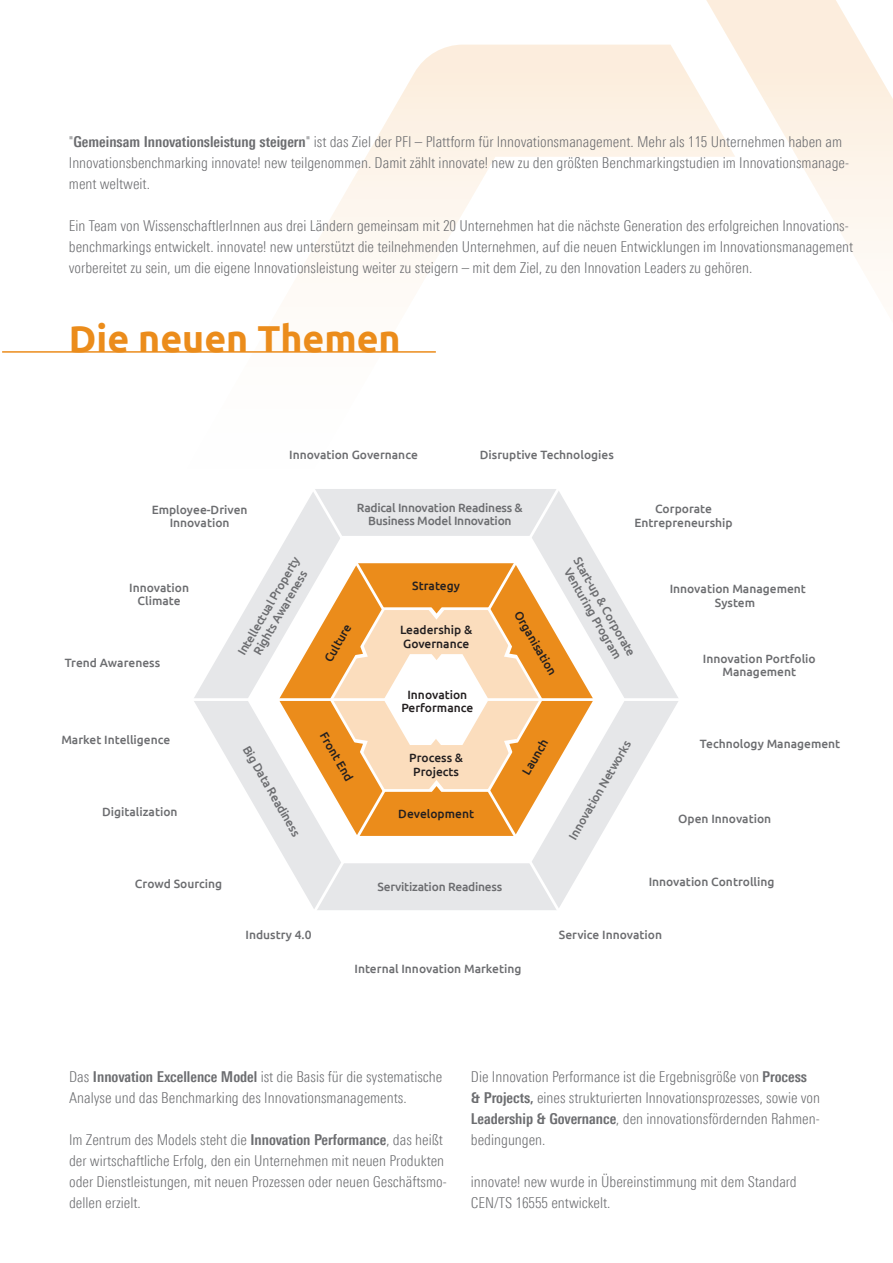
<style>
.page{position:relative;width:893px;height:1263px;background:#fff}
.page>*{position:absolute;margin:0;border:0;box-sizing:border-box;transform-origin:0 0}
.t1{font:700 37.5px "Ubuntu";color:#eb8c1b}
.t2{font:300 15px/21px "Linotype Univers 320 Cn";color:#6c6d70}
.t3{font:500 12px/13.5px "Ubuntu";color:#6c6d70;text-align:center}
.t4{font:500 12px/13.5px "Ubuntu";color:#231f20;text-align:center}
.t5{font:500 12px/13.5px "Ubuntu";letter-spacing:-.02em;color:#6c6d70;text-align:center}
.s1{font-family:"Univers LT Std";font-stretch:condensed}
.s2{font-family:"Linotype Univers 620 Cn";font-weight:700}
</style>
<div class="page">
<svg style="left:459px;top:0;width:403px;height:45px"></svg>
<svg style="left:301px;top:45px;width:592px;height:226px"></svg>
<svg style="left:194px;top:506px;width:484px;height:387px"></svg>
<svg style="left:247px;top:536px;width:378px;height:327px;fill:#e6e7e9"></svg>
<svg style="left:279px;top:563px;width:315px;height:273px"></svg>
<svg style="left:566px;top:504px;width:6px;height:391px"></svg>
<svg style="left:305px;top:489px;width:261px;height:421px"></svg>
<hr style="left:179px;top:698px;width:519px;height:3px;background:#fff">
<svg style="left:328px;top:603px;width:216px;height:193px"></svg>
<hr style="left:2px;top:351px;width:434px;height:2px;background:#eb8c1b">
<p class="t2" style="left:69px;top:131px;width:782px"><span class="s1">"</span><span class="s2">Gemeinsam Innovationsleistung steigern</span><span class="s1">"</span> ist das Ziel der PFI – Plattform für Innovationsmanagement. Mehr als 115 Unternehmen haben am<br>Innovationsbenchmarking innovate! new teilgenommen. Damit zählt innovate! new zu den größten Benchmarkingstudien im Innovationsmanage&shy;ment weltweit.</p>
<p class="t2" style="left:69px;top:215px;width:786px">Ein Team von WissenschaftlerInnen aus drei Ländern gemeinsam mit 20 Unternehmen hat die nächste Generation des erfolgreichen Innovations&shy;benchmarkings entwickelt. innovate! new unterstützt die teilnehmenden Unternehmen, auf die neuen Entwicklungen im Innovationsmanagement vorbereitet zu sein, um die eigene Innovationsleistung weiter zu steigern – mit dem Ziel, zu den Innovation Leaders zu gehören.</p>
<h1 class="t1" style="left:69px;top:315px;width:333px">Die neuen Themen</h1>
<p class="t3" style="left:152px;top:502px;width:97px">Employee-Driven<br>Innovation</p>
<p class="t3" style="left:289px;top:448px;width:130px">Innovation Governance</p>
<p class="t3" style="left:480px;top:448px;width:136px">Disruptive Technologies</p>
<p class="t5" style="left:357px;top:500px;width:167px">Radical Innovation Readiness &amp;<br>Business Model Innovation</p>
<p class="t3" style="left:634px;top:502px;width:100px">Corporate<br>Entrepreneurship</p>
<p class="t3" style="left:129px;top:580px;width:61px">Innovation<br>Climate</p>
<p class="t3" style="left:65px;top:655px;width:97px">Trend Awareness</p>
<p class="t3" style="left:235px;top:650px;width:113px;rotate:-60deg">Intellectual Property<br>Rights Awareness</p>
<p class="t4" style="left:321px;top:657px;width:43px;rotate:-60deg">Culture</p>
<p class="t4" style="left:412px;top:579px;width:49px">Strategy</p>
<p class="t4" style="left:400px;top:623px;width:74px;text-align:left">Leadership &amp;<br>Governance</p>
<p class="t4" style="left:524px;top:608px;width:74px;rotate:60deg">Organisation</p>
<p class="t3" style="left:583px;top:555px;width:113px;rotate:60deg">Start-up &amp; Corporate<br>Venturing Program</p>
<p class="t3" style="left:670px;top:582px;width:138px">Innovation Management<br>System</p>
<p class="t3" style="left:703px;top:651px;width:114px">Innovation Portfolio<br>Management</p>
<p class="t4" style="left:401px;top:687px;width:73px">Innovation<br>Performance</p>
<p class="t3" style="left:61px;top:732px;width:110px">Market Intelligence</p>
<p class="t3" style="left:102px;top:804px;width:77px">Digitalization</p>
<p class="t3" style="left:252px;top:743px;width:104px;rotate:60deg">Big Data Readiness</p>
<p class="t4" style="left:329px;top:729px;width:56px;rotate:60deg">Front End</p>
<p class="t4" style="left:409px;top:750px;width:55px">Process &amp;<br>Projects</p>
<p class="t4" style="left:398px;top:807px;width:77px">Development</p>
<p class="t4" style="left:519px;top:770px;width:41px;rotate:-60deg">Launch</p>
<p class="t3" style="left:565px;top:835px;width:114px;rotate:-60deg">Innovation Networks</p>
<p class="t3" style="left:700px;top:736px;width:142px">Technology Management</p>
<p class="t3" style="left:678px;top:811px;width:95px">Open Innovation</p>
<p class="t3" style="left:135px;top:877px;width:89px">Crowd Sourcing</p>
<p class="t5" style="left:377px;top:879px;width:126px">Servitization Readiness</p>
<p class="t3" style="left:649px;top:875px;width:127px">Innovation Controlling</p>
<p class="t3" style="left:246px;top:928px;width:68px">Industry 4.0</p>
<p class="t3" style="left:559px;top:928px;width:105px">Service Innovation</p>
<p class="t3" style="left:355px;top:962px;width:168px">Internal Innovation Marketing</p>
<p class="t2" style="left:69px;top:1066px;width:375px">Das <span class="s2">Innovation Excellence Model</span> ist die Basis für die systematische<br>Analyse und das Benchmarking des Innovationsmanagements.</p>
<p class="t2" style="left:69px;top:1129px;width:379px">Im Zentrum des Models steht die <span class="s2">Innovation Performance</span>, das heißt der wirtschaftliche Erfolg, den ein Unternehmen mit neuen Produkten oder Dienstleistungen, mit neuen Prozessen oder neuen Geschäftsmo&shy;dellen erzielt.</p>
<p class="t2" style="left:471px;top:1066px;width:351px">Die Innovation Performance ist die Ergebnisgröße von <span class="s2">Process<br>&amp; Projects,</span> eines strukturierten Innovationsprozesses, sowie von <span class="s2">Leadership &amp; Governance</span>, den innovationsfördernden Rahmen‑ bedingungen.</p>
<p class="t2" style="left:471px;top:1171px;width:327px">innovate! new wurde in Übereinstimmung mit dem Standard<br>CEN/TS 16555 entwickelt.</p>
</div>
